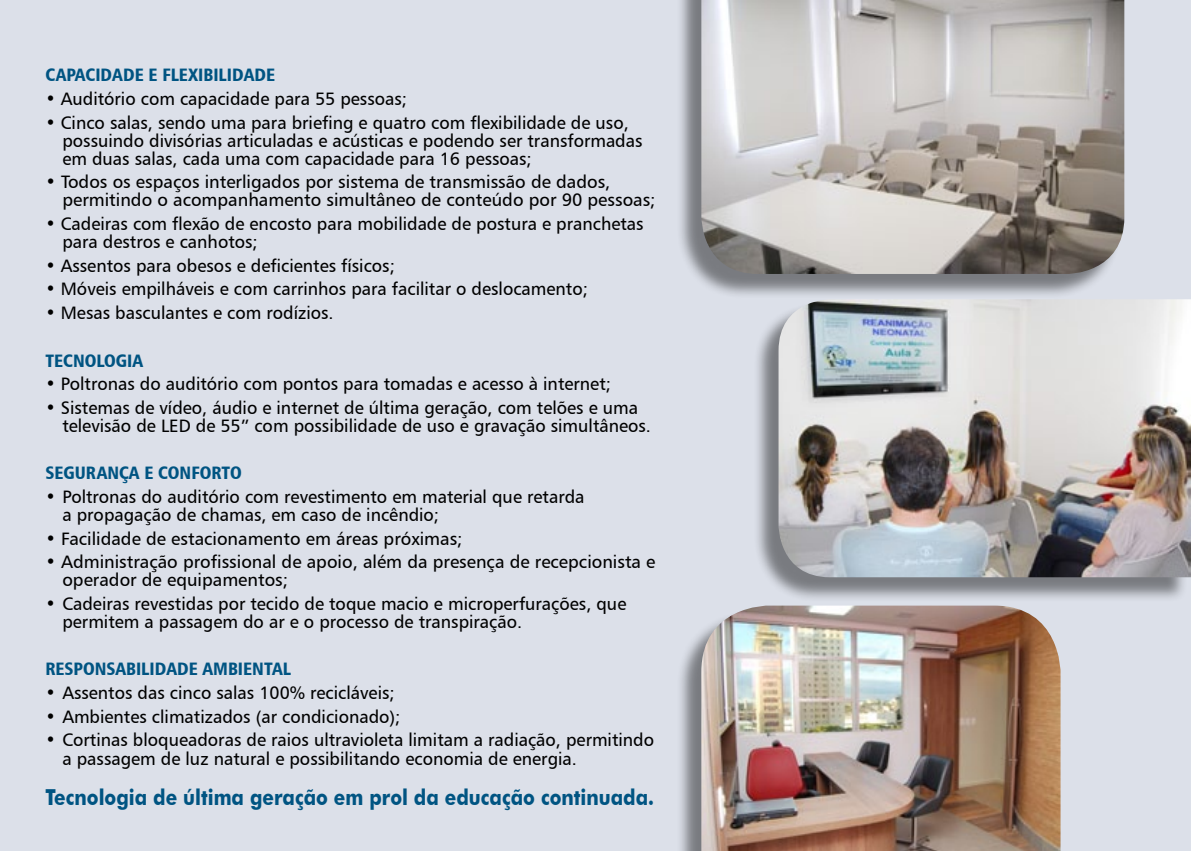
<style>
.page{position:relative;width:1191px;height:851px;background:#fff}
.page>*{position:absolute;margin:0;border:0;box-sizing:border-box;transform-origin:0 0}
.t1{font:700 22px "Futura BT";color:#005482;scale:.86 1}
.t2{font:18px/18px "Humanist 777 BT Roman B";color:#000}
.t3{font:18px "Humanist 777 BT Black Condensed B";color:#005482}
</style>
<div class="page">
<div style="left:0;top:0;width:1191px;height:850px;background:#dce0e9"></div>
<div style="left:676px;top:0;width:445px;height:299px;background:#000;opacity:.45"></div>
<img style="left:701px;top:0;width:423px;height:274px">
<div style="left:753px;top:302px;width:434px;height:300px;background:#000;opacity:.45"></div>
<img style="left:778px;top:299px;width:413px;height:278px">
<div style="left:676px;top:608px;width:381px;height:242px;background:#000;opacity:.45"></div>
<img style="left:701px;top:605px;width:359px;height:245px">
<p class="t3" style="left:45px;top:63px;width:231px">CAPACIDADE E FLEXIBILIDADE</p>
<p class="t2" style="left:45px;top:89px;width:363px">• Auditório com capacidade para 55 pessoas;</p>
<p class="t2" style="left:62px;top:113px;width:581px;text-indent:-17px">• Cinco salas, sendo uma para briefing e quatro com flexibilidade de uso, possuindo divisórias articuladas e acústicas e podendo ser transformadas em duas salas, cada uma com capacidade para 16 pessoas;</p>
<p class="t2" style="left:62px;top:173px;width:594px;text-indent:-17px">• Todos os espaços interligados por sistema de transmissão de dados, permitindo o acompanhamento simultâneo de conteúdo por 90 pessoas;</p>
<p class="t2" style="left:62px;top:214px;width:583px;text-indent:-17px">• Cadeiras com flexão de encosto para mobilidade de postura e pranchetas para destros e canhotos;</p>
<p class="t2" style="left:45px;top:256px;width:351px">• Assentos para obesos e deficientes físicos;</p>
<p class="t2" style="left:45px;top:280px;width:544px">• Móveis empilháveis e com carrinhos para facilitar o deslocamento;</p>
<p class="t2" style="left:45px;top:303px;width:290px">• Mesas basculantes e com rodízios.</p>
<p class="t3" style="left:45px;top:349px;width:99px">TECNOLOGIA</p>
<p class="t2" style="left:45px;top:374px;width:567px">• Poltronas do auditório com pontos para tomadas e acesso à internet;</p>
<p class="t2" style="left:62px;top:398px;width:590px;text-indent:-17px">• Sistemas de vídeo, áudio e internet de última geração, com telões e uma televisão de LED de 55” com possibilidade de uso e gravação simultâneos.</p>
<p class="t3" style="left:45px;top:461px;width:198px">SEGURANÇA E CONFORTO</p>
<p class="t2" style="left:62px;top:487px;width:523px;text-indent:-17px">• Poltronas do auditório com revestimento em material que retarda a propagação de chamas, em caso de incêndio;</p>
<p class="t2" style="left:45px;top:529px;width:418px">• Facilidade de estacionamento em áreas próximas;</p>
<p class="t2" style="left:62px;top:552px;width:594px;text-indent:-17px">• Administração profissional de apoio, além da presença de recepcionista e operador de equipamentos;</p>
<p class="t2" style="left:62px;top:594px;width:565px;text-indent:-17px">• Cadeiras revestidas por tecido de toque macio e microperfurações, que permitem a passagem do ar e o processo de transpiração.</p>
<p class="t3" style="left:45px;top:657px;width:247px">RESPONSABILIDADE AMBIENTAL</p>
<p class="t2" style="left:45px;top:683px;width:351px">• Assentos das cinco salas 100% recicláveis;</p>
<p class="t2" style="left:45px;top:707px;width:356px">• Ambientes climatizados (ar condicionado);</p>
<p class="t2" style="left:62px;top:730px;width:593px;text-indent:-17px">• Cortinas bloqueadoras de raios ultravioleta limitam a radiação, permitindo a passagem de luz natural e possibilitando economia de energia.</p>
<p class="t1" style="left:45px;top:783px;width:709px">Tecnologia de última geração em prol da educação continuada.</p>
</div>
